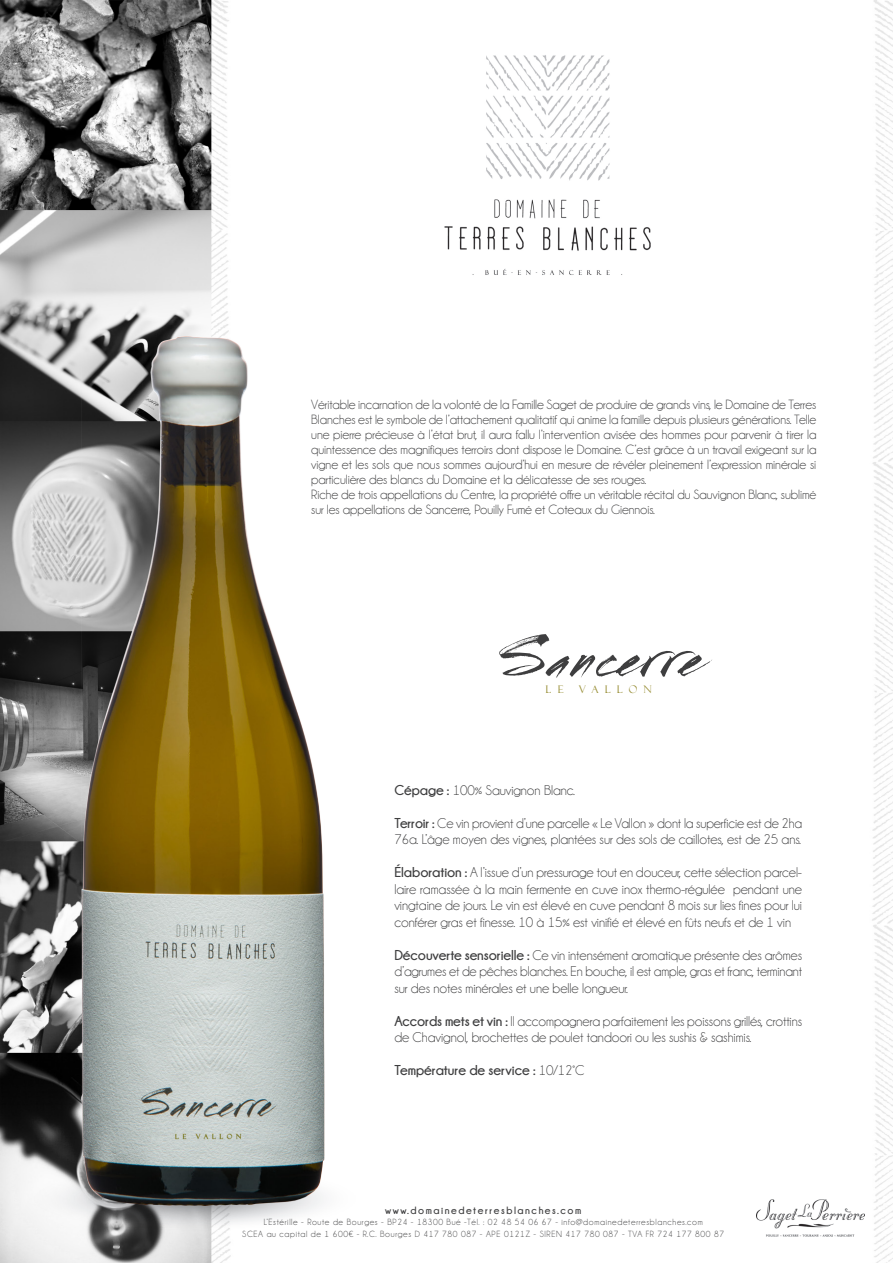
<style>
.page{position:relative;width:893px;height:1263px;background:#fff}
.page>*{position:absolute;margin:0;border:0;box-sizing:border-box;transform-origin:0 0}
.t1{font:68.55px "Streetbrush";letter-spacing:.07em;color:#3e3e3f}
.t2{font:14.25px/16.5px "Champagne&Limousines";letter-spacing:-.005em;color:#3e3e3f}
.t3{font:700 14.25px "Champagne&Limousines";letter-spacing:-.005em;color:#3e3e3f}
.t4{font:13.5px/15px "Champagne&Limousines";letter-spacing:-.005em;color:#3e3e3f}
.t5{font:700 10.5px "Champagne&Limousines";letter-spacing:.145em;color:#3e3e3f}
.t6{font:10.5px "Felix Titling";letter-spacing:.595em;color:#978d33}
.t7{font:9px/11.6px "Champagne&Limousines";letter-spacing:.07em;color:#3e3e3f;text-align:center}
.s1{font-weight:700}
.s2{font-weight:400}
</style>
<div class="page">
<img style="left:0;top:0;width:893px;height:1263px">
<img style="left:411px;top:26px;width:271px;height:274px">
<img style="left:756px;top:1199px;width:109px;height:37px">
<img style="left:15px;top:1160px;width:359px;height:79px">
<img style="left:81px;top:336px;width:244px;height:869px">
<p class="t4" style="left:311px;top:397px;width:507px">Véritable incarnation de la volonté de la Famille Saget de produire de grands vins, le Domaine de Terres Blanches est le symbole de l’attachement qualitatif qui anime la famille depuis plusieurs générations. Telle une pierre précieuse à l’état brut, il aura fallu l’intervention avisée des hommes pour parvenir à tirer la quintessence des magnifiques terroirs dont dispose le Domaine. C’est grâce à un travail exigeant sur la vigne et les sols que nous sommes aujourd’hui en mesure de révéler pleinement l’expression minérale si particulière des blancs du Domaine et la délicatesse de ses rouges.<br>Riche de trois appellations du Centre, la propriété offre un véritable récital du Sauvignon Blanc, sublimé sur les appellations de Sancerre, Pouilly Fumé et Coteaux du Giennois.</p>
<h1 class="t1" style="left:499px;top:611px;width:199px">Sancerre</h1>
<p class="t6" style="left:546px;top:683px;width:19px">L E</p>
<p class="t6" style="left:579px;top:683px;width:74px">VALLON</p>
<p class="t2" style="left:394px;top:782px;width:182px"><span class="s1">Cépage :</span> 100% Sauvignon Blanc.</p>
<p class="t2" style="left:394px;top:815px;width:409px"><span class="s1">Terroir :</span> Ce vin provient d’une parcelle « Le Vallon » dont la superficie est de 2ha<br>76a. L’âge moyen des vignes, plantées sur des sols de caillotes, est de 25 ans.</p>
<p class="t2" style="left:394px;top:864px;width:409px;text-align:justify"><span class="s1">Élaboration :</span> A l’issue d’un pressurage tout en douceur, cette sélection parcel&shy;laire ramassée à la main fermente en cuve inox thermo-régulée pendant une vingtaine de jours. Le vin est élevé en cuve pendant 8 mois sur lies fines pour lui conférer gras et finesse. 10 à 15% est vinifié et élevé en fûts neufs et de 1 vin</p>
<p class="t2" style="left:394px;top:947px;width:409px;text-align:justify"><span class="s1">Découverte sensorielle :</span> Ce vin intensément aromatique présente des arômes d’agrumes et de pêches blanches. En bouche, il est ample, gras et franc, terminant sur des notes minérales et une belle longueur.</p>
<p class="t2" style="left:394px;top:1013px;width:409px"><span class="s1">Accords mets et vin :</span> Il accompagnera parfaitement les poissons grillés, crottins de Chavignol, brochettes de poulet tandoori ou les sushis &amp; sashimis.</p>
<p class="t3" style="left:394px;top:1062px;width:192px">Température de service : <span class="s2">10/12°C</span></p>
<p class="t5" style="left:385px;top:1204px;width:198px">www.domainedeterresblanches.com</p>
<p class="t7" style="left:242px;top:1216px;width:483px">L’Estérille - Route de Bourges - BP24 - 18300 Bué -Tél. : 02 48 54 06 67 - info@domainedeterresblanches.com<br>SCEA au capital de 1 600€ - R.C. Bourges D 417 780 087 - APE 0121Z - SIREN 417 780 087 - TVA FR 724 177 800 87</p>
</div>
